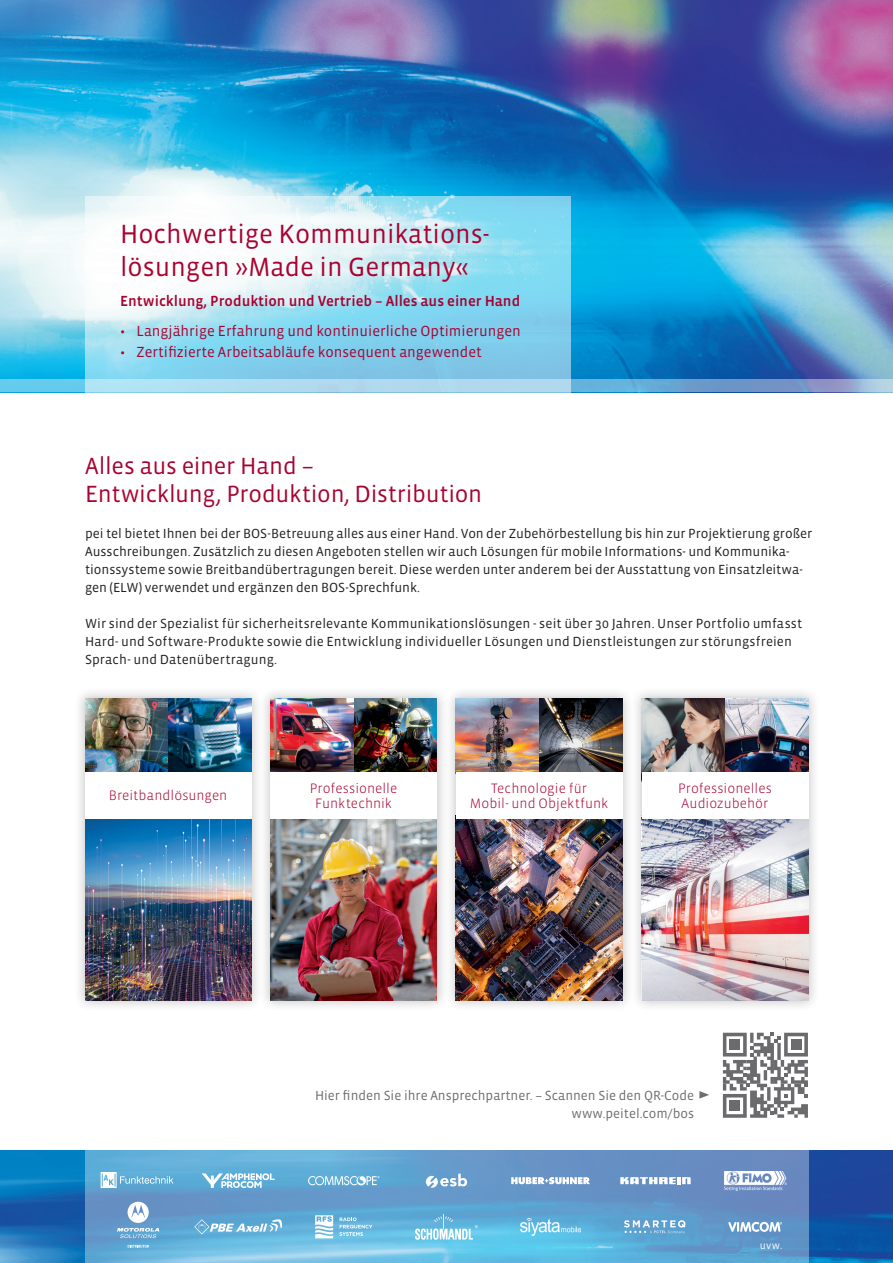
<style>
.page{position:relative;width:893px;height:1263px;background:#fff}
.page>*{position:absolute;margin:0;border:0;box-sizing:border-box;transform-origin:0 0}
.t1{font:27px/32.4px "Vista Sans";color:#a80331}
.t2{font:24px/28.5px "Vista Sans";letter-spacing:-.01em;color:#a80331}
.t3{font:15px "Vista Sans";color:#a80331}
.t4{font:15px "Vista Sans Med";color:#a80331}
.t5{font:300 13.95px/15.5px "Vista Sans";letter-spacing:.005em;color:#a80331;text-align:center}
.t6{font:13.5px/18px "Vista Sans";color:#231f20}
.t7{font:13.5px/18px "Vista Sans";color:#6c6d70}
.t8{font:10.5px "Vista Sans";color:#fff}
</style>
<div class="page">
<img style="left:0;top:1150px;width:893px;height:113px">
<svg style="left:85px;top:1150px;width:724px;height:113px;background:#64a4d1"></svg>
<img style="left:0;top:0;width:893px;height:379px">
<svg style="left:85px;top:196px;width:486px;height:183px"></svg>
<svg style="left:308px;top:1176px;width:72px;height:9px"></svg>
<svg style="left:194px;top:1219px;width:88px;height:15px"></svg>
<svg style="left:339px;top:1217px;width:33px;height:19px"></svg>
<svg style="left:315px;top:1215px;width:18px;height:23px"></svg>
<img style="left:724px;top:1171px;width:62px;height:19px">
<svg style="left:624px;top:1220px;width:62px;height:14px"></svg>
<img style="left:520px;top:1219px;width:61px;height:16px">
<svg style="left:202px;top:1173px;width:73px;height:15px"></svg>
<svg style="left:101px;top:1172px;width:72px;height:16px"></svg>
<div style="left:258px;top:686px;width:191px;height:326px;background:#231f20;opacity:.75"></div>
<div style="left:630px;top:686px;width:190px;height:326px;background:#231f20;opacity:.75"></div>
<div style="left:73px;top:686px;width:190px;height:326px;background:#231f20;opacity:.75"></div>
<div style="left:444px;top:686px;width:190px;height:326px;background:#231f20;opacity:.75"></div>
<img style="left:85px;top:818px;width:166px;height:182px">
<img style="left:456px;top:818px;width:166px;height:182px">
<img style="left:642px;top:698px;width:166px;height:74px">
<img style="left:354px;top:698px;width:83px;height:74px">
<img style="left:456px;top:698px;width:166px;height:74px">
<img style="left:85px;top:698px;width:166px;height:74px">
<img style="left:270px;top:818px;width:167px;height:182px">
<img style="left:270px;top:698px;width:84px;height:74px">
<div style="left:85px;top:772px;width:166px;height:46px;background:#fff"></div>
<div style="left:270px;top:772px;width:167px;height:46px;background:#fff"></div>
<div style="left:456px;top:772px;width:166px;height:46px;background:#fff"></div>
<img style="left:642px;top:868px;width:166px;height:82px">
<img style="left:642px;top:818px;width:166px;height:50px">
<img style="left:642px;top:950px;width:166px;height:50px">
<div style="left:642px;top:772px;width:166px;height:46px;background:#fff"></div>
<svg style="left:0;top:379px;width:893px;height:13px;background:#95c6e3"></svg>
<svg style="left:723px;top:1033px;width:85px;height:85px"></svg>
<div style="left:730px;top:1039px;width:10px;height:11px;background:#6b6b6e"></div>
<div style="left:791px;top:1039px;width:10px;height:11px;background:#6b6b6e"></div>
<div style="left:730px;top:1101px;width:10px;height:10px;background:#6b6b6e"></div>
<svg style="left:620px;top:1177px;width:71px;height:7px"></svg>
<svg style="left:728px;top:1221px;width:54px;height:11px"></svg>
<svg style="left:415px;top:1214px;width:63px;height:26px;background:#86c6e5"></svg>
<svg style="left:426px;top:1173px;width:41px;height:15px"></svg>
<svg style="left:511px;top:1177px;width:79px;height:7px"></svg>
<svg style="left:117px;top:1202px;width:42px;height:36px"></svg>
<svg style="left:128px;top:1245px;width:21px;height:3px"></svg>
<h1 class="t1" style="left:120px;top:219px;width:371px">Hochwertige Kommunikations&shy;lösungen »Made in Germany«</h1>
<p class="t4" style="left:120px;top:293px;width:402px">Entwicklung, Produktion und Vertrieb – Alles aus einer Hand</p>
<p class="t3" style="left:120px;top:323px;width:402px">• Langjährige Erfahrung und kontinuierliche Optimierungen</p>
<p class="t3" style="left:120px;top:344px;width:363px">• Zertifizierte Arbeitsabläufe konsequent angewendet</p>
<h2 class="t2" style="left:85px;top:452px;width:399px">Alles aus einer Hand –<br>Entwicklung, Produktion, Distribution</h2>
<p class="t6" style="left:85px;top:525px;width:729px">pei tel bietet Ihnen bei der BOS-Betreuung alles aus einer Hand. Von der Zubehörbestellung bis hin zur Projektierung großer Ausschreibungen. Zusätzlich zu diesen Angeboten stellen wir auch Lösungen für mobile Informations- und Kommunika&shy;tionssysteme sowie Breitbandübertragungen bereit. Diese werden unter anderem bei der Ausstattung von Einsatzleitwa&shy;gen (ELW) verwendet und ergänzen den BOS-Sprechfunk.</p>
<p class="t6" style="left:85px;top:615px;width:719px">Wir sind der Spezialist für sicherheitsrelevante Kommunikationslösungen - seit über 30 Jahren. Unser Portfolio umfasst<br>Hard- und Software-Produkte sowie die Entwicklung individueller Lösungen und Dienstleistungen zur störungsfreien<br>Sprach- und Datenübertragung.</p>
<p class="t5" style="left:109px;top:788px;width:120px">Breitbandlösungen</p>
<p class="t5" style="left:310px;top:780px;width:89px">Professionelle<br>Funktechnik</p>
<p class="t5" style="left:470px;top:780px;width:140px">Technologie für<br>Mobil- und Objektfunk</p>
<p class="t5" style="left:678px;top:780px;width:95px;text-align:left">Professionelles<br>Audiozubehör</p>
<p class="t7" style="left:571px;top:1086px;width:141px;text-indent:-256px">Hier finden Sie ihre Ansprechpartner. – Scannen Sie den QR-Code ◆ www.peitel.com/bos</p>
<p class="t8" style="left:760px;top:1240px;width:24px">uvw.</p>
</div>
